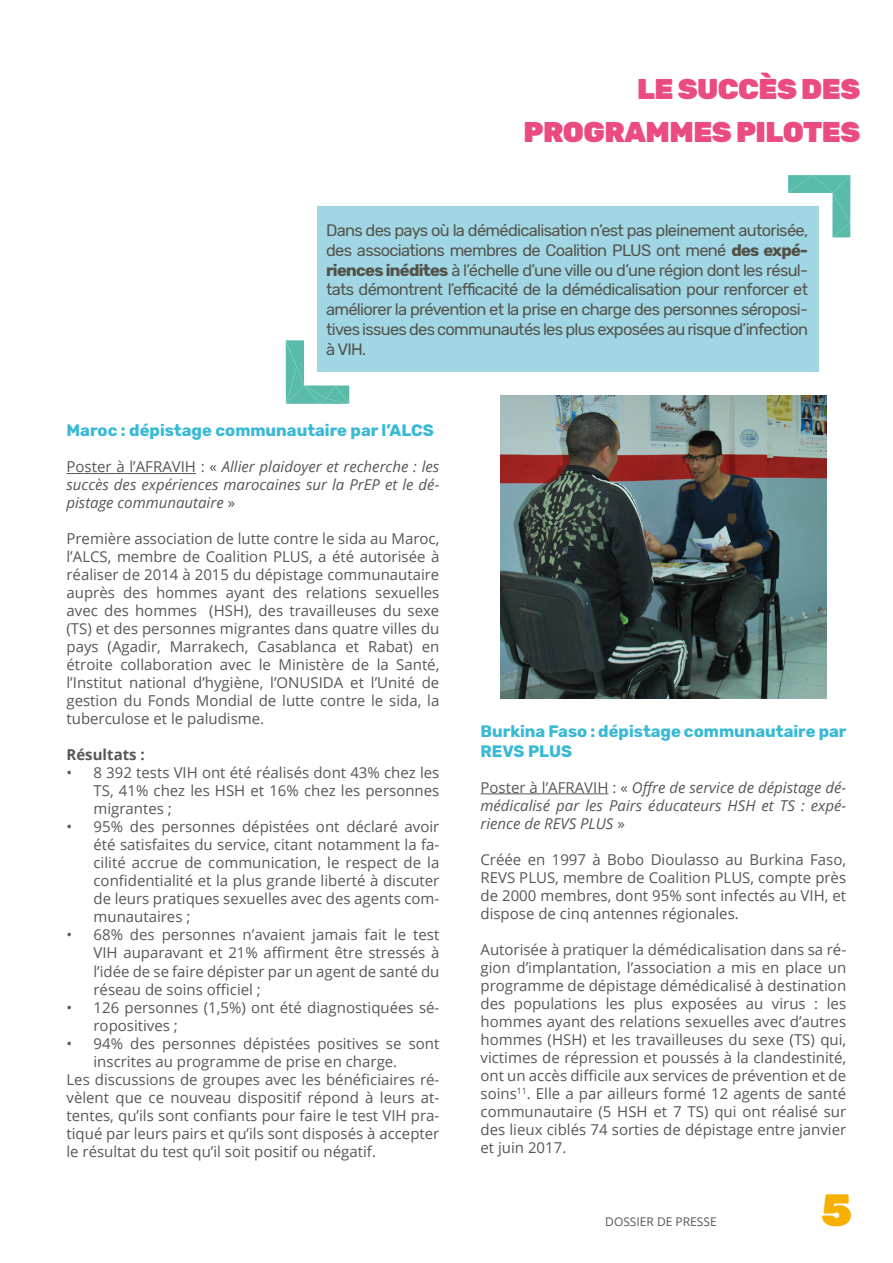
<style>
.page{position:relative;width:893px;height:1263px;background:#fff}
.page>*{position:absolute;margin:0;border:0;box-sizing:border-box;transform-origin:0 0}
.t1{font:900 45px "Rubik";color:#f6b000}
.t2{font:900 28.5px/42.8px "Rubik";letter-spacing:-.02em;color:#ea4b83;text-align:right}
.t3{font:16.5px/19.8px "Rubik";letter-spacing:-.04em;color:#525149;text-align:justify}
.t4{font:700 16.5px/19.8px "Rubik";color:#38b9d5}
.t5{font:15px/18px "Open Sans";color:#575756;text-align:justify}
.t6{font:italic 15px/18px "Open Sans";color:#575756;text-align:justify}
.t7{font:700 15px "Open Sans";color:#575756}
.t8{font:12px "Open Sans";color:#575756}
.s1{font-weight:700}
.s2{font-style:normal}
</style>
<div class="page">
<svg style="left:788px;top:175px;width:62px;height:62px"></svg>
<div style="left:317px;top:206px;width:502px;height:166px;background:#a1d7e5"></div>
<hr style="left:67px;top:473px;width:129px;height:1px;background:#575756">
<hr style="left:480px;top:793px;width:128px;height:1px;background:#575756">
<svg style="left:286px;top:340px;width:63px;height:64px"></svg>
<img style="left:501px;top:395px;width:325px;height:303px">
<h2 class="t2" style="left:523px;top:68px;width:338px">LE SUCCÈS DES<br>PROGRAMMES PILOTES</h2>
<p class="t3" style="left:326px;top:221px;width:484px">Dans des pays où la démédicalisation n’est pas pleinement autorisée, des associations membres de Coalition PLUS ont mené <span class="s1">des expé&shy;riences inédites</span> à l’échelle d’une ville ou d’une région dont les résul&shy;tats démontrent l’efficacité de la démédicalisation pour renforcer et améliorer la prévention et la prise en charge des personnes séroposi&shy;tives issues des communautés les plus exposées au risque d’infection à VIH.</p>
<p class="t4" style="left:67px;top:421px;width:369px">Maroc : dépistage communautaire par l’ALCS</p>
<p class="t6" style="left:67px;top:458px;width:374px"><span class="s2">Poster à l’AFRAVIH : «</span> Allier plaidoyer et recherche : les succès des expériences marocaines sur la PrEP et le dé&shy;pistage communautaire <span class="s2">»</span></p>
<p class="t5" style="left:67px;top:530px;width:374px">Première association de lutte contre le sida au Maroc, l’ALCS, membre de Coalition PLUS, a été autorisée à réaliser de 2014 à 2015 du dépistage communautaire auprès des hommes ayant des relations sexuelles avec des hommes (HSH), des travailleuses du sexe (TS) et des personnes migrantes dans quatre villes du pays (Agadir, Marrakech, Casablanca et Rabat) en étroite collaboration avec le Ministère de la Santé, l’Institut national d’hygiène, l’ONUSIDA et l’Unité de gestion du Fonds Mondial de lutte contre le sida, la tuberculose et le paludisme.</p>
<p class="t7" style="left:67px;top:744px;width:80px">Résultats :</p>
<p class="t5" style="left:94px;top:764px;width:347px;text-indent:-27px">• 8 392 tests VIH ont été réalisés dont 43% chez les TS, 41% chez les HSH et 16% chez les personnes migrantes ;</p>
<p class="t5" style="left:94px;top:818px;width:347px;text-indent:-27px">• 95% des personnes dépistées ont déclaré avoir été satisfaites du service, citant notamment la fa&shy;cilité accrue de communication, le respect de la confidentialité et la plus grande liberté à discuter de leurs pratiques sexuelles avec des agents com&shy;munautaires ;</p>
<p class="t5" style="left:94px;top:926px;width:347px;text-indent:-27px">• 68% des personnes n’avaient jamais fait le test VIH auparavant et 21% affirment être stressés à l’idée de se faire dépister par un agent de santé du réseau de soins officiel ;</p>
<p class="t5" style="left:94px;top:998px;width:347px;text-indent:-27px">• 126 personnes (1,5%) ont été diagnostiquées sé&shy;ropositives ;</p>
<p class="t5" style="left:67px;top:1034px;width:374px">• 94% des personnes dépistées positives se sont</p>
<p class="t5" style="left:94px;top:1052px;width:305px">inscrites au programme de prise en charge.</p>
<p class="t5" style="left:67px;top:1070px;width:374px">Les discussions de groupes avec les bénéficiaires ré-</p>
<p class="t5" style="left:67px;top:1088px;width:374px">vèlent que ce nouveau dispositif répond à leurs at-</p>
<p class="t5" style="left:67px;top:1106px;width:374px">tentes, qu’ils sont confiants pour faire le test VIH pra-</p>
<p class="t5" style="left:67px;top:1124px;width:374px">tiqué par leurs pairs et qu’ils sont disposés à accepter</p>
<p class="t5" style="left:67px;top:1142px;width:311px">le résultat du test qu’il soit positif ou négatif.</p>
<p class="t4" style="left:480px;top:722px;width:368px">Burkina Faso : dépistage communautaire par<br>REVS PLUS</p>
<p class="t6" style="left:480px;top:778px;width:367px"><span class="s2">Poster à l’AFRAVIH : «</span> Offre de service de dépistage dé&shy;médicalisé par les Pairs éducateurs HSH et TS : expé&shy;rience de REVS PLUS <span class="s2">»</span></p>
<p class="t5" style="left:480px;top:850px;width:367px">Créée en 1997 à Bobo Dioulasso au Burkina Faso, REVS PLUS, membre de Coalition PLUS, compte près de 2000 membres, dont 95% sont infectés au VIH, et dispose de cinq antennes régionales.</p>
<p class="t5" style="left:480px;top:940px;width:367px">Autorisée à pratiquer la démédicalisation dans sa ré&shy;gion d’implantation, l’association a mis en place un programme de dépistage démédicalisé à destination des populations les plus exposées au virus : les hommes ayant des relations sexuelles avec d’autres hommes (HSH) et les travailleuses du sexe (TS) qui, victimes de répression et poussés à la clandestinité, ont un accès difficile aux services de prévention et de soins<sup>11</sup>. Elle a par ailleurs formé 12 agents de santé communautaire (5 HSH et 7 TS) qui ont réalisé sur des lieux ciblés 74 sorties de dépistage entre janvier et juin 2017.</p>
<p class="t8" style="left:605px;top:1213px;width:113px">DOSSIER DE PRESSE</p>
<h1 class="t1" style="left:821px;top:1183px;width:33px">5</h1>
</div>
